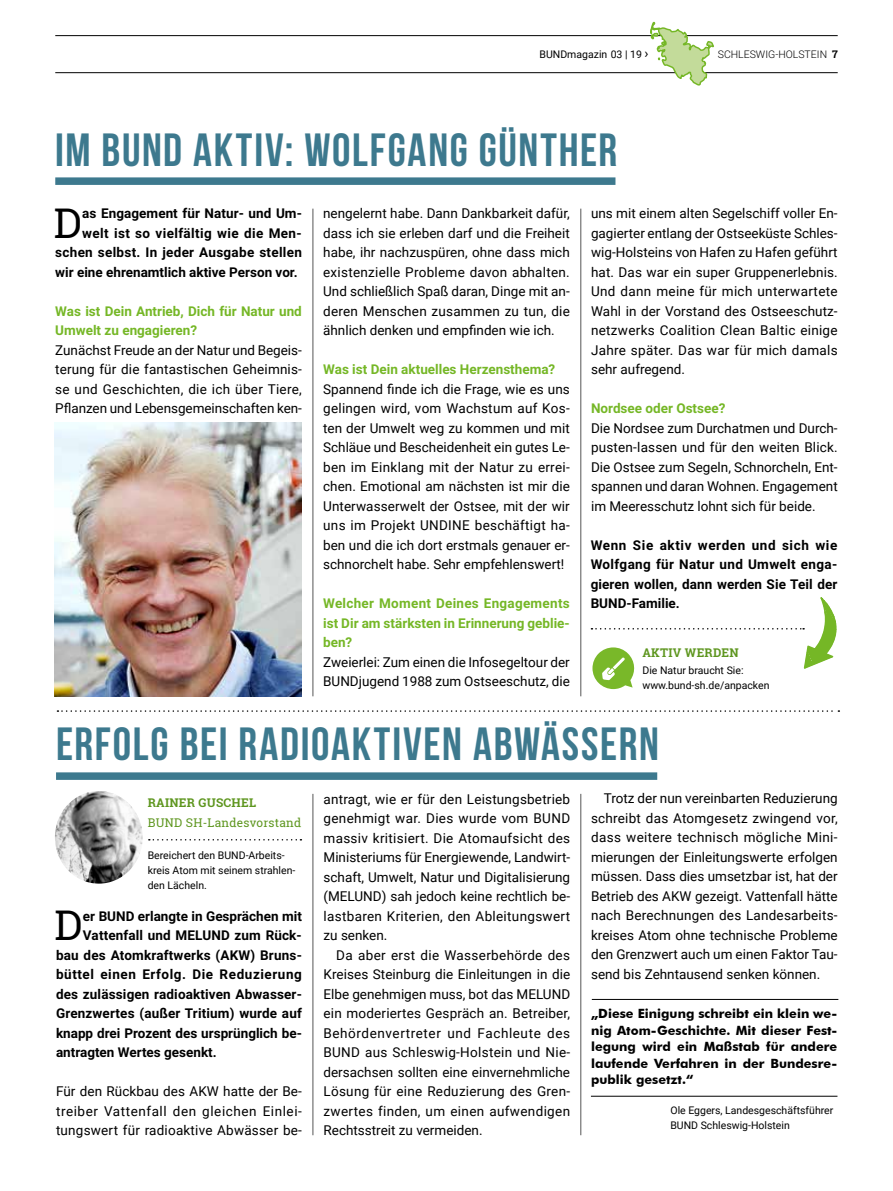
<style>
.page{position:relative;width:893px;height:1191px;background:#fff}
.page>*{position:absolute;margin:0;border:0;box-sizing:border-box;transform-origin:0 0}
.t1{font:700 46.5px "Bebas Neue";letter-spacing:.035em;color:#3d798e}
.t2{font:40.95px "Roboto Slab";color:#000}
.t3{font:13.5px/19.5px "Roboto";color:#000;text-align:justify}
.t4{font:700 13.5px/19.5px "Roboto";letter-spacing:.01em;color:#000;text-align:justify}
.t5{font:700 13.5px/19.5px "Roboto";color:#75b726}
.t6{font:700 13.5px "Roboto";letter-spacing:.04em;color:#000}
.t7{font:700 13.5px "Roboto";letter-spacing:.03em;color:#000}
.t8{font:700 12.75px/16.5px "Futura BT";color:#000;text-align:justify}
.t9{font:700 12px "Roboto Slab";letter-spacing:.02em;color:#5e961f}
.t10{font:12px "Roboto Slab";letter-spacing:.02em;color:#5e961f}
.t11{font:10.5px/15px "Roboto";color:#000}
.t12{font:300 10.5px "Roboto";color:#000}
.s1{font-size:13.5px}
.s2{font-family:"Roboto Slab";font-weight:700}
</style>
<div class="page">
<hr style="left:313px;top:209px;width:1px;height:487px;background:#565655">
<hr style="left:580px;top:209px;width:1px;height:487px;background:#565655">
<svg style="left:57px;top:710px;width:782px;height:2px"></svg>
<hr style="left:313px;top:794px;width:1px;height:341px;background:#565655">
<hr style="left:580px;top:794px;width:1px;height:341px;background:#565655">
<img style="left:55px;top:791px;width:88px;height:92px">
<svg style="left:149px;top:839px;width:152px;height:1px"></svg>
<div style="left:55px;top:177px;width:560px;height:8px;background:#3d798e"></div>
<svg style="left:591px;top:597px;width:246px;height:92px"></svg>
<img style="left:55px;top:423px;width:247px;height:273px">
<div style="left:56px;top:772px;width:601px;height:8px;background:#3d798e"></div>
<hr style="left:592px;top:999px;width:246px;height:1px;background:#000">
<hr style="left:591px;top:1095px;width:246px;height:1px;background:#000">
<hr style="left:55px;top:72px;width:783px;height:1px;background:#000">
<hr style="left:55px;top:35px;width:783px;height:1px;background:#000">
<svg style="left:650px;top:21px;width:65px;height:65px"></svg>
<p class="t11" style="left:540px;top:46px;width:111px">BUNDmagazin 03 | 19 <span class="s1">›</span></p>
<p class="t12" style="left:718px;top:47px;width:121px">SCHLESWIG-HOLSTEIN <span class="s2">7</span></p>
<h1 class="t1" style="left:55px;top:124px;width:564px">IM BUND AKTIV: WOLFGANG GÜNTHER</h1>
<p class="t3" style="left:591px;top:203px;width:248px">uns mit einem alten Segelschiff voller En&shy;gagierter entlang der Ostseeküste Schles&shy;wig-Holsteins von Hafen zu Hafen geführt hat. Das war ein super Gruppenerlebnis.<br>Und dann meine für mich unterwartete Wahl in der Vorstand des Ostseeschutz&shy;netzwerks Coalition Clean Baltic einige Jahre später. Das war für mich damals sehr aufregend.</p>
<p class="t5" style="left:591px;top:398px;width:136px">Nordsee oder Ostsee?</p>
<p class="t3" style="left:591px;top:418px;width:248px">Die Nordsee zum Durchatmen und Durch&shy;pusten-lassen und für den weiten Blick.<br>Die Ostsee zum Segeln, Schnorcheln, Ent&shy;spannen und daran Wohnen. Engagement im Meeresschutz lohnt sich für beide.</p>
<p class="t4" style="left:591px;top:535px;width:248px">Wenn Sie aktiv werden und sich wie Wolfgang für Natur und Umwelt enga&shy;gieren wollen, dann werden Sie Teil der BUND-Familie.</p>
<p class="t3" style="left:323px;top:203px;width:248px">nengelernt habe. Dann Dankbarkeit dafür, dass ich sie erleben darf und die Freiheit habe, ihr nachzuspüren, ohne dass mich existenzielle Probleme davon abhalten.<br>Und schließlich Spaß daran, Dinge mit an&shy;deren Menschen zusammen zu tun, die ähnlich denken und empfinden wie ich.</p>
<p class="t5" style="left:323px;top:359px;width:234px">Was ist Dein aktuelles Herzensthema?</p>
<p class="t3" style="left:323px;top:379px;width:248px">Spannend finde ich die Frage, wie es uns gelingen wird, vom Wachstum auf Kos&shy;ten der Umwelt weg zu kommen und mit Schläue und Bescheidenheit ein gutes Le&shy;ben im Einklang mit der Natur zu errei&shy;chen. Emotional am nächsten ist mir die Unterwasserwelt der Ostsee, mit der wir uns im Projekt UNDINE beschäftigt ha&shy;ben und die ich dort erstmals genauer er&shy;schnorchelt habe. Sehr empfehlenswert!</p>
<p class="t5" style="left:323px;top:593px;width:248px;text-align:justify">Welcher Moment Deines Engagements ist Dir am stärksten in Erinnerung geblie&shy;ben?</p>
<p class="t3" style="left:323px;top:652px;width:248px">Zweierlei: Zum einen die Infosegeltour der<br>BUNDjugend 1988 zum Ostseeschutz, die</p>
<h2 class="t2" style="left:54px;top:195px;width:30px">D</h2>
<p class="t4" style="left:82px;top:203px;width:221px">as Engagement für Natur- und Um-</p>
<p class="t7" style="left:82px;top:224px;width:221px">welt ist so vielfältig wie die Men-</p>
<p class="t4" style="left:55px;top:242px;width:248px">schen selbst. In jeder Ausgabe stellen</p>
<p class="t4" style="left:55px;top:262px;width:244px">wir eine ehrenamtlich aktive Person vor.</p>
<p class="t5" style="left:55px;top:301px;width:248px">Was ist Dein Antrieb, Dich für Natur und<br>Umwelt zu engagieren?</p>
<p class="t3" style="left:55px;top:340px;width:248px">Zunächst Freude an der Natur und Begeis&shy;terung für die fantastischen Geheimnis&shy;se und Geschichten, die ich über Tiere, Pflanzen und Lebensgemeinschaften ken-</p>
<p class="t9" style="left:642px;top:644px;width:98px">AKTIV WERDEN</p>
<p class="t11" style="left:642px;top:662px;width:129px">Die Natur braucht Sie: www.bund-sh.de/anpacken</p>
<h1 class="t1" style="left:56px;top:719px;width:604px">ERFOLG BEI RADIOAKTIVEN ABWÄSSERN</h1>
<p class="t9" style="left:148px;top:794px;width:110px">RAINER GUSCHEL</p>
<p class="t10" style="left:148px;top:814px;width:155px">BUND SH-Landesvorstand</p>
<p class="t11" style="left:148px;top:847px;width:149px">Bereichert den BUND-Arbeits&shy;kreis Atom mit seinem strahlen&shy;den Lächeln.</p>
<h2 class="t2" style="left:55px;top:897px;width:30px">D</h2>
<p class="t4" style="left:83px;top:905px;width:220px">er BUND erlangte in Gesprächen mit</p>
<p class="t4" style="left:83px;top:925px;width:220px">Vattenfall und MELUND zum Rück-</p>
<p class="t4" style="left:56px;top:944px;width:246px">bau des Atomkraftwerks (AKW) Bruns-</p>
<p class="t6" style="left:56px;top:965px;width:247px">büttel einen Erfolg. Die Reduzierung</p>
<p class="t4" style="left:56px;top:983px;width:247px">des zulässigen radioaktiven Abwasser-</p>
<p class="t4" style="left:56px;top:1003px;width:247px">Grenzwertes (außer Tritium) wurde auf</p>
<p class="t4" style="left:56px;top:1022px;width:247px">knapp drei Prozent des ursprünglich be-</p>
<p class="t4" style="left:56px;top:1042px;width:162px">antragten Wertes gesenkt.</p>
<p class="t3" style="left:56px;top:1081px;width:247px">Für den Rückbau des AKW hatte der Be&shy;treiber Vattenfall den gleichen Einlei&shy;tungswert für radioaktive Abwässer be-</p>
<p class="t3" style="left:324px;top:788px;width:248px">antragt, wie er für den Leistungsbetrieb genehmigt war. Dies wurde vom BUND massiv kritisiert. Die Atomaufsicht des Ministeriums für Energiewende, Landwirt&shy;schaft, Umwelt, Natur und Digitalisierung (MELUND) sah jedoch keine rechtlich be&shy;lastbaren Kriterien, den Ableitungswert zu senken.</p>
<p class="t3" style="left:324px;top:944px;width:248px;text-indent:13px">Da aber erst die Wasserbehörde des Kreises Steinburg die Einleitungen in die Elbe genehmigen muss, bot das MELUND ein moderiertes Gespräch an. Betreiber, Behördenvertreter und Fachleute des BUND aus Schleswig-Holstein und Nie&shy;dersachsen sollten eine einvernehmliche Lösung für eine Reduzierung des Gren&shy;zwertes finden, um einen aufwendigen Rechtsstreit zu vermeiden.</p>
<p class="t3" style="left:591px;top:788px;width:248px;text-indent:13px">Trotz der nun vereinbarten Reduzierung schreibt das Atomgesetz zwingend vor, dass weitere technisch mögliche Mini&shy;mierungen der Einleitungswerte erfolgen müssen. Dass dies umsetzbar ist, hat der Betrieb des AKW gezeigt. Vattenfall hätte nach Berechnungen des Landesarbeits&shy;kreises Atom ohne technische Probleme den Grenzwert auch um einen Faktor Tau&shy;send bis Zehntausend senken können.</p>
<p class="t8" style="left:591px;top:1005px;width:248px">„Diese Einigung schreibt ein klein we&shy;nig Atom-Geschichte. Mit dieser Fest&shy;legung wird ein Maßstab für andere laufende Verfahren in der Bundesre&shy;publik gesetzt.“</p>
<p class="t11" style="left:670px;top:1102px;width:164px">Ole Eggers, Landesgeschäftsführer<br>BUND Schleswig-Holstein</p>
</div>
